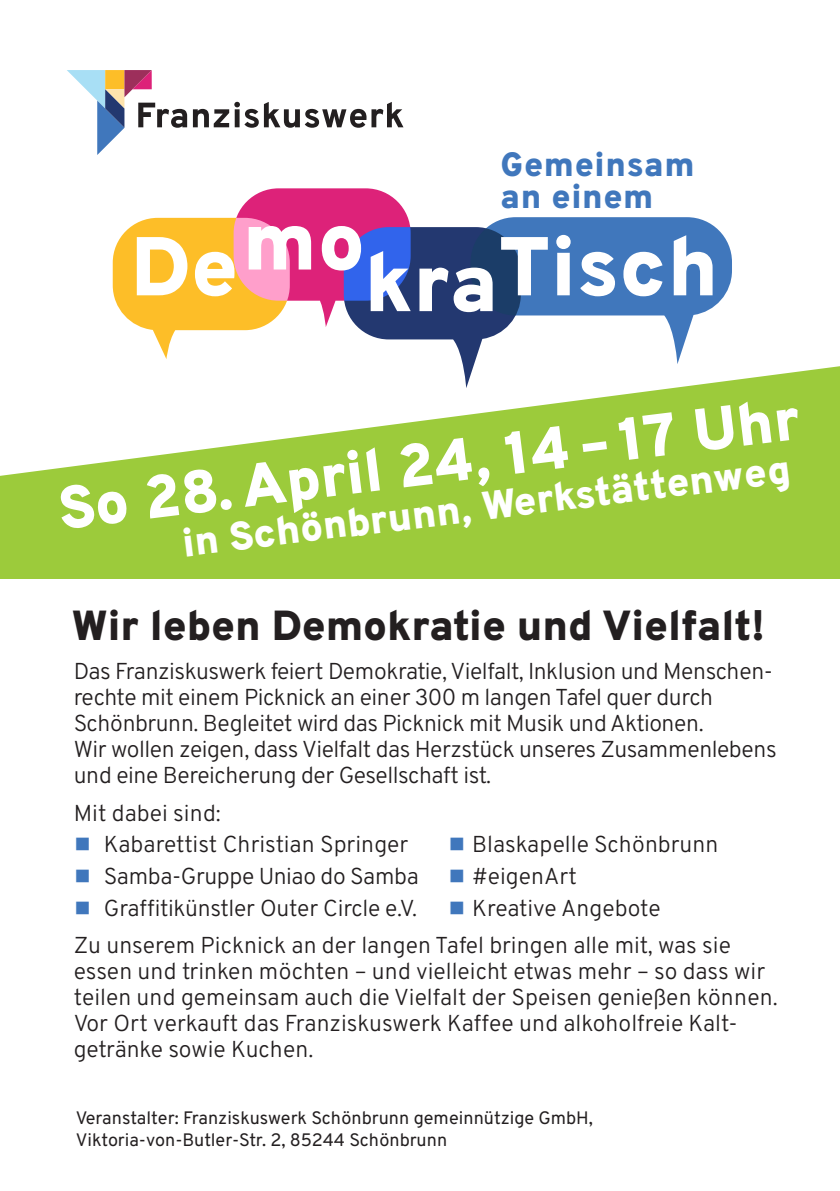
<style>
.page{position:relative;width:840px;height:1191px;background:#fff}
.page>*{position:absolute;margin:0;border:0;box-sizing:border-box;transform-origin:0 0}
.t1{font:900 83.2px "Overpass";letter-spacing:.01em;color:#fff}
.t2{font:900 60px "Overpass";color:#fff}
.t3{font:900 42px "Overpass";color:#231f20}
.t4{font:900 40px "Overpass";color:#fff}
.t5{font:900 33.6px/31.6px "Overpass";letter-spacing:.02em;color:#4077bc}
.t6{font:23px/26px "Overpass";letter-spacing:-.01em;color:#231f20}
.t7{font:18px/21.6px "Overpass";color:#231f20}
.s1{color:#4077bc}
</style>
<div class="page">
<svg style="left:67px;top:70px;width:336px;height:85px"></svg>
<svg style="left:113px;top:188px;width:618px;height:178px"></svg>
<svg style="left:0;top:366px;width:839px;height:213px;fill:#9ccb3b"></svg>
<h3 class="t5" style="left:500px;top:147px;width:195px">Gemeinsam an einem</h3>
<h1 class="t1" style="left:131px;top:187px;width:236px">Demo</h1>
<h1 class="t1" style="left:364px;top:200px;width:355px">kraTisch</h1>
<h2 class="t2" style="left:52px;top:461px;width:747px;rotate:-7deg">So 28. April 24, 14 – 17 Uhr</h2>
<h3 class="t4" style="left:178px;top:511px;width:613px;rotate:-7deg">in Schönbrunn, Werkstättenweg</h3>
<h3 class="t3" style="left:72px;top:592px;width:694px">Wir leben Demokratie und Vielfalt!</h3>
<p class="t6" style="left:74px;top:657px;width:704px">Das Franziskuswerk feiert Demokratie, Vielfalt, Inklusion und Menschen&shy;rechte mit einem Picknick an einer 300 m langen Tafel quer durch Schönbrunn. Begleitet wird das Picknick mit Musik und Aktionen.<br>Wir wollen zeigen, dass Vielfalt das Herzstück unseres Zusammenlebens und eine Bereicherung der Gesellschaft ist.</p>
<p class="t6" style="left:74px;top:799px;width:148px">Mit dabei sind:</p>
<p class="t6" style="left:74px;top:830px;width:336px"><span class="s1">■</span> Kabarettist Christian Springer</p>
<p class="t6" style="left:448px;top:830px;width:271px"><span class="s1">■</span> Blaskapelle Schönbrunn</p>
<p class="t6" style="left:74px;top:862px;width:346px"><span class="s1">■</span> Samba-Gruppe Uniao do Samba</p>
<p class="t6" style="left:448px;top:862px;width:130px"><span class="s1">■</span> #eigenArt</p>
<p class="t6" style="left:74px;top:894px;width:345px"><span class="s1">■</span> Graffitikünstler Outer Circle e.V.</p>
<p class="t6" style="left:74px;top:888px;width:658px;line-height:37.4px;text-indent:374px"><span class="s1">■</span> Kreative Angebote<br>Zu unserem Picknick an der langen Tafel bringen alle mit, was sie</p>
<p class="t6" style="left:74px;top:957px;width:705px">essen und trinken möchten – und vielleicht etwas mehr – so dass wir teilen und gemeinsam auch die Vielfalt der Speisen genießen können.<br>Vor Ort verkauft das Franziskuswerk Kaffee und alkoholfreie Kalt&shy;getränke sowie Kuchen.</p>
<p class="t7" style="left:76px;top:1106px;width:518px">Veranstalter: Franziskuswerk Schönbrunn gemeinnützige GmbH,<br>Viktoria-von-Butler-Str. 2, 85244 Schönbrunn</p>
</div>
